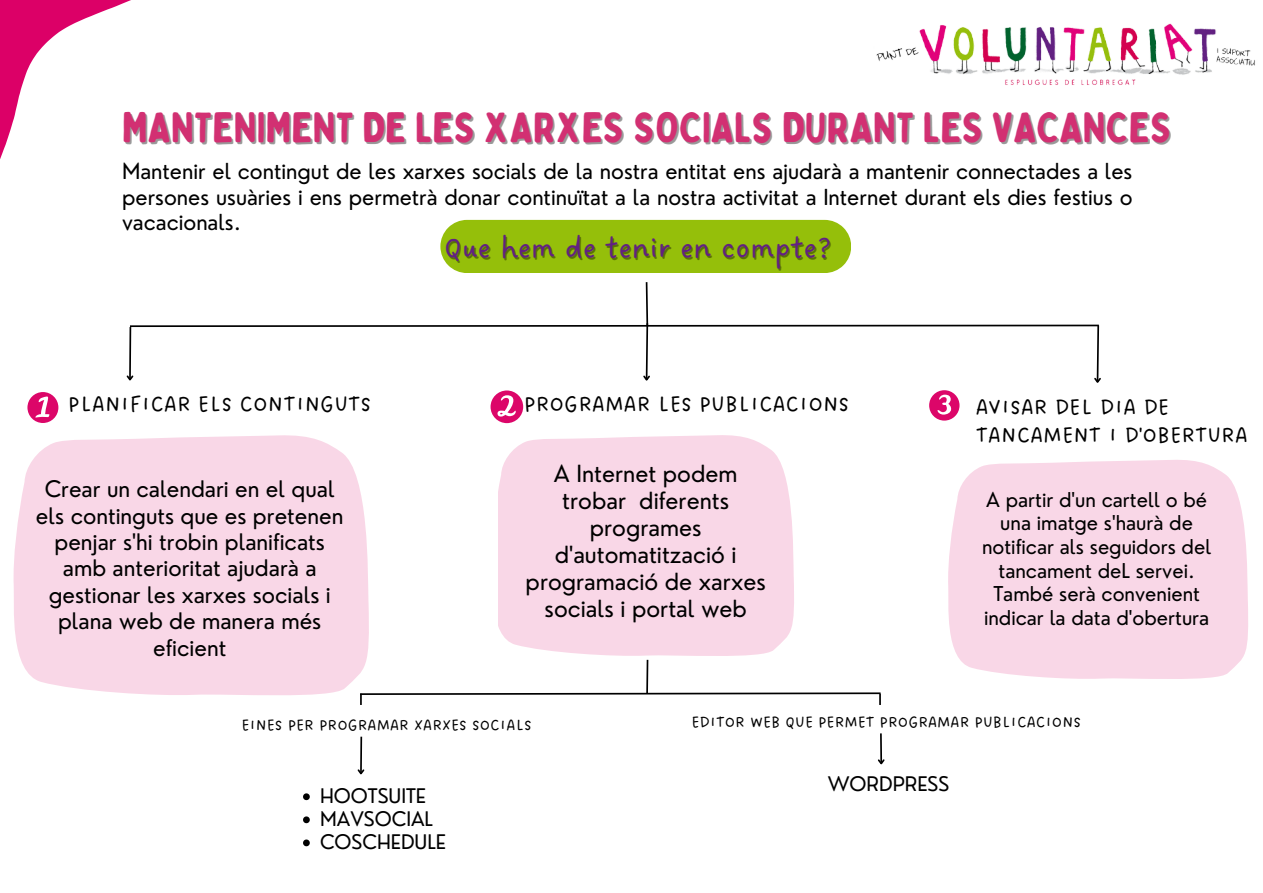
<style>
.page{position:relative;width:1263px;height:893px;background:#fff}
.page>*{position:absolute;margin:0;border:0;box-sizing:border-box;transform-origin:0 0}
.t1{font:42.45px "Bobby Jones Soft";color:#d23072}
.t2{font:31.42px "DO Sans Regular";color:#622181}
.t3{font:23.48px/28px "DO Sans Regular";color:#000}
.t4{font:23.02px/27.2px "Nourd";color:#000;text-align:center}
.t5{font:22.2px/26.5px "Nourd";color:#000;text-align:center}
.t6{font:21.52px/25.3px "Nourd";color:#000;text-align:justify}
.t7{font:19.95px/23.6px "Nourd";color:#000;text-align:center}
.t8{font:19.65px "Nourd";color:#000}
.t9{font:16.65px "DO Sans Regular";color:#000}
</style>
<div class="page">
<svg style="left:0;top:0;width:131px;height:159px"></svg>
<img style="left:876px;top:23px;width:379px;height:62px">
<div style="left:13px;top:435px;width:356px;height:260px;background:#f9d7e7"></div>
<svg style="left:27px;top:392px;width:31px;height:31px"></svg>
<div style="left:440px;top:220px;width:411px;height:53px;background:#95bf0a"></div>
<div style="left:499px;top:435px;width:295px;height:221px;background:#f9d7e7"></div>
<svg style="left:126px;top:282px;width:975px;height:141px"></svg>
<div style="left:948px;top:460px;width:300px;height:219px;background:#f9d7e7"></div>
<svg style="left:303px;top:793px;width:7px;height:7px"></svg>
<svg style="left:303px;top:816px;width:7px;height:7px"></svg>
<svg style="left:303px;top:839px;width:7px;height:7px"></svg>
<svg style="left:357px;top:736px;width:8px;height:39px"></svg>
<svg style="left:358px;top:658px;width:523px;height:47px"></svg>
<svg style="left:878px;top:733px;width:7px;height:32px"></svg>
<p class="t1" style="left:122px;top:101px;width:1051px">MANTENIMENT DE LES XARXES SOCIALs DURANT LES VACANCES</p>
<p class="t6" style="left:122px;top:159px;width:1012px">Mantenir el contingut de les xarxes socials de la nostra entitat ens ajudarà a mantenir connectades a les persones usuàries i ens permetrà donar continuïtat a la nostra activitat a Internet durant els dies festius o vacacionals.</p>
<p class="t3" style="left:68px;top:391px;width:305px">PLANIFICAR ELS CONTINGUTS</p>
<p class="t5" style="left:36px;top:475px;width:309px">Crear un calendari en el qual els continguts que es pretenen penjar s'hi trobin planificats amb anterioritat ajudarà a gestionar les xarxes socials i plana web de manera més eficient</p>
<p class="t2" style="left:443px;top:229px;width:389px">Que hem de tenir en compte?</p>
<p class="t3" style="left:524px;top:391px;width:327px">PROGRAMAR LES PUBLICACIONS</p>
<p class="t4" style="left:526px;top:459px;width:242px">A Internet podem trobar diferents programes d'automatització i programació de xarxes socials i portal web</p>
<p class="t3" style="left:976px;top:394px;width:273px">AVISAR DEL DIA DE<br>TANCAMENT I D'OBERTURA</p>
<p class="t7" style="left:982px;top:487px;width:231px">A partir d'un cartell o bé una imatge s'haurà de notificar als seguidors del tancament deL servei.<br>També serà convenient indicar la data d'obertura</p>
<p class="t9" style="left:241px;top:715px;width:292px">EINES PER PROGRAMAR XARXES SOCIALS</p>
<p class="t9" style="left:691px;top:712px;width:391px">EDITOR WEB QUE PERMET PROGRAMAR PUBLICACIONS</p>
<p class="t8" style="left:320px;top:783px;width:108px">HOOTSUITE</p>
<p class="t8" style="left:320px;top:806px;width:114px">MAVSOCIAL</p>
<p class="t8" style="left:320px;top:829px;width:127px">COSCHEDULE</p>
<p class="t8" style="left:828px;top:771px;width:123px">WORDPRESS</p>
</div>
